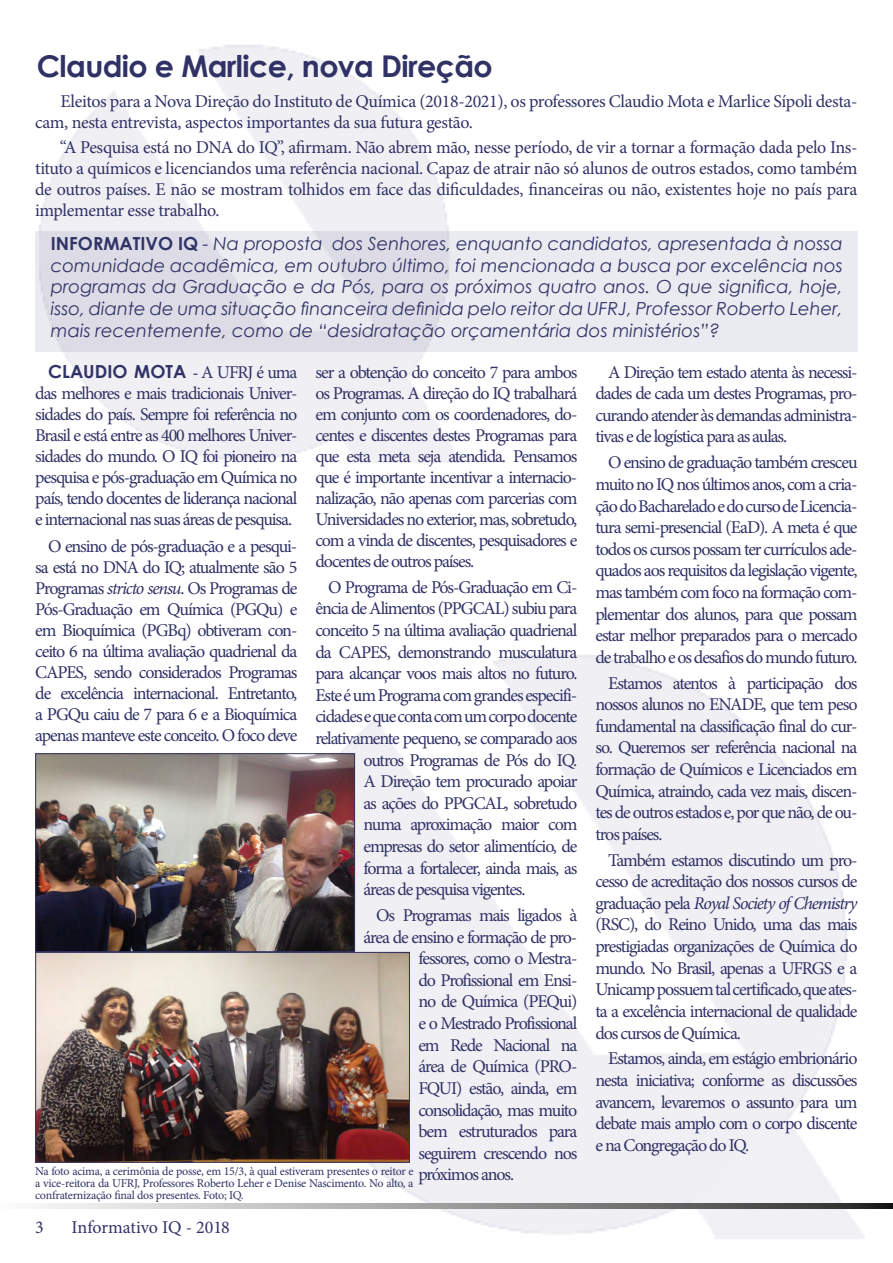
<style>
.page{position:relative;width:893px;height:1263px;background:#fff}
.page>*{position:absolute;margin:0;border:0;box-sizing:border-box;transform-origin:0 0}
.t1{font:700 30px "Century Gothic";letter-spacing:-.02em;color:#303266}
.t2{font:18px/21.6px "Minion Pro";letter-spacing:-.06em;color:#303266;text-align:justify}
.t3{font:italic 18px/21.6px "Century Gothic";color:#303366;text-align:justify}
.t4{font:18px/21px "Minion Pro";letter-spacing:-.02em;color:#303266}
.t5{font:700 18px "Century Gothic";color:#303266}
.t6{font:18px "Minion Pro";letter-spacing:-.005em;color:#303265}
.t7{font:12px/12px "Minion Pro";letter-spacing:-.02em;color:#303266;text-align:justify}
.s1{font-weight:700;font-style:normal}
.s2{font-family:"Minion Pro";font-size:16.5px}
.s3{font-family:"Minion Pro";font-weight:400}
.s4{font-style:italic}
.s5{color:#303266}
</style>
<div class="page">
<svg style="left:5px;top:1203px;width:888px;height:6px;background:#989797"></svg>
<div style="left:35px;top:231px;width:822px;height:121px;background:linear-gradient(to right,#dddce6,#edeef2)"></div>
<img style="left:37px;top:954px;width:371px;height:207px">
<div style="left:35px;top:952px;width:375px;height:211px;border:1px solid #303266"></div>
<img style="left:37px;top:755px;width:316px;height:195px">
<div style="left:35px;top:753px;width:320px;height:199px;border:1px solid #303266"></div>
<h1 class="t1" style="left:37px;top:43px;width:457px">Claudio e Marlice, nova Direção</h1>
<p class="t4" style="left:35px;top:91px;width:824px;text-indent:26px">Eleitos para a Nova Direção do Instituto de Química (2018-2021), os professores Claudio Mota e Marlice Sípoli desta&shy;cam, nesta entrevista, aspectos importantes da sua futura gestão.</p>
<p class="t2" style="left:35px;top:137px;width:824px;line-height:21px;text-indent:25px">“A Pesquisa está no DNA do IQ”, afirmam. Não abrem mão, nesse período, de vir a tornar a formação dada pelo Ins&shy;tituto a químicos e licenciandos uma referência nacional. Capaz de atrair não só alunos de outros estados, como também de outros países. E não se mostram tolhidos em face das dificuldades, financeiras ou não, existentes hoje no país para implementar esse trabalho.</p>
<p class="t3" style="left:51px;top:233px;width:793px"><span class="s1">INFORMATIVO IQ</span> - Na proposta dos Senhores, enquanto candidatos, apresentada à nossa comunidade acadêmica, em outubro último, foi mencionada a busca por excelência nos programas da Graduação e da Pós, para os próximos quatro anos. O que significa, hoje, isso, diante de uma situação financeira definida pelo reitor da UFRJ, Professor Roberto Leher, mais recentemente, como de “desidratação orçamentária dos ministérios”?</p>
<p class="t5" style="left:48px;top:358px;width:251px">CLAUDIO MOTA <span class="s2">-</span> <span class="s3">A UFRJ é uma</span></p>
<p class="t2" style="left:35px;top:383px;width:264px;line-height:21px">das melhores e mais tradicionais Univer&shy;sidades do país. Sempre foi referência no Brasil e está entre as 400 melhores Univer&shy;sidades do mundo. O IQ foi pioneiro na pesquisa e pós-graduação em Química no país, tendo docentes de liderança nacional e internacional nas suas áreas de pesquisa.</p>
<p class="t2" style="left:35px;top:536px;width:264px;line-height:21px;text-indent:13px">O ensino de pós-graduação e a pesqui&shy;sa está no DNA do IQ; atualmente são 5<br>Programas <span class="s4">stricto sensu</span>. Os Programas de Pós-Graduação em Química (PGQu) e em Bioquímica (PGBq) obtiveram con&shy;ceito 6 na última avaliação quadrienal da CAPES, sendo considerados Programas de excelência internacional. Entretanto, a PGQu caiu de 7 para 6 e a Bioquímica apenas manteve este conceito. O foco deve</p>
<p class="t2" style="left:315px;top:361px;width:264px;line-height:21px">ser a obtenção do conceito 7 para ambos os Programas. A direção do IQ trabalhará em conjunto com os coordenadores, do&shy;centes e discentes destes Programas para que esta meta seja atendida. Pensamos que é importante incentivar a internacio&shy;nalização, não apenas com parcerias com Universidades no exterior, mas, sobretudo, com a vinda de discentes, pesquisadores e docentes de outros países.</p>
<p class="t2" style="left:328px;top:576px;width:251px">O Programa de Pós-Graduação em Ci-</p>
<p class="t2" style="left:315px;top:598px;width:264px">ência de Alimentos (PPGCAL) subiu para</p>
<p class="t2" style="left:315px;top:619px;width:263px">conceito 5 na última avaliação quadrienal</p>
<p class="t2" style="left:315px;top:641px;width:263px">da CAPES, demonstrando musculatura</p>
<p class="t2" style="left:315px;top:663px;width:263px">para alcançar voos mais altos no futuro.</p>
<p class="t2" style="left:315px;top:684px;width:263px">Este é um Programa com grandes especifi-</p>
<p class="t2" style="left:315px;top:706px;width:264px">cidades e que conta com um corpo docente</p>
<p class="t2" style="left:315px;top:727px;width:263px">relativamente pequeno, se comparado aos</p>
<p class="t2" style="left:363px;top:749px;width:215px">outros Programas de Pós do IQ.</p>
<p class="t2" style="left:363px;top:771px;width:215px">A Direção tem procurado apoiar</p>
<p class="t2" style="left:363px;top:792px;width:215px">as ações do PPGCAL, sobretudo</p>
<p class="t2" style="left:363px;top:814px;width:215px">numa aproximação maior com</p>
<p class="t2" style="left:363px;top:835px;width:215px">empresas do setor alimentício, de</p>
<p class="t2" style="left:363px;top:857px;width:215px">forma a fortalecer, ainda mais, as</p>
<p class="t2" style="left:363px;top:879px;width:164px">áreas de pesquisa vigentes.</p>
<p class="t2" style="left:376px;top:904px;width:203px">Os Programas mais ligados à</p>
<p class="t2" style="left:363px;top:926px;width:215px">área de ensino e formação de pro-</p>
<p class="t2" style="left:418px;top:948px;width:161px">fessores, como o Mestra-</p>
<p class="t2" style="left:418px;top:969px;width:161px">do Profissional em Ensi-</p>
<p class="t2" style="left:418px;top:991px;width:161px">no de Química (PEQui)</p>
<p class="t2" style="left:418px;top:1012px;width:161px">e o Mestrado Profissional</p>
<p class="t2" style="left:418px;top:1034px;width:161px">em Rede Nacional na</p>
<p class="t2" style="left:418px;top:1056px;width:161px">área de Química (PRO-</p>
<p class="t2" style="left:418px;top:1077px;width:161px">FQUI) estão, ainda, em</p>
<p class="t2" style="left:418px;top:1099px;width:161px">consolidação, mas muito</p>
<p class="t2" style="left:418px;top:1120px;width:161px">bem estruturados para</p>
<p class="t2" style="left:418px;top:1142px;width:161px">seguirem crescendo nos</p>
<p class="t2" style="left:418px;top:1164px;width:97px">próximos anos.</p>
<p class="t2" style="left:595px;top:361px;width:264px;text-indent:13px">A Direção tem estado atenta às necessi&shy;dades de cada um destes Programas, pro&shy;curando atender às demandas administra&shy;tivas e de logística para as aulas.</p>
<p class="t2" style="left:595px;top:452px;width:264px;text-indent:13px">O ensino de graduação também cresceu muito no IQ nos últimos anos, com a cria&shy;ção do Bacharelado e do curso de Licencia&shy;tura semi-presencial (EaD). A meta é que todos os cursos possam ter currículos ade&shy;quados aos requisitos da legislação vigente, mas também com foco na formação com&shy;plementar dos alunos, para que possam estar melhor preparados para o mercado de trabalho e os desafios do mundo futuro.</p>
<p class="t2" style="left:595px;top:672px;width:264px;text-indent:13px">Estamos atentos à participação dos nossos alunos no ENADE, que tem peso fundamental na classificação final do cur&shy;so. Queremos ser referência nacional na formação de Químicos e Licenciados em Química, atraindo, cada vez mais, discen&shy;tes de outros estados e, por que não, de ou&shy;tros países.</p>
<p class="t2" style="left:595px;top:849px;width:264px;text-indent:13px">Também estamos discutindo um pro&shy;cesso de acreditação dos nossos cursos de graduação pela <span class="s4">Royal Society of Chemistry </span>(RSC), do Reino Unido, uma das mais prestigiadas organizações de Química do mundo. No Brasil, apenas a UFRGS e a Unicamp possuem tal certificado, que ates&shy;ta a excelência internacional de qualidade dos cursos de Química.</p>
<p class="t2" style="left:595px;top:1048px;width:264px;text-indent:13px">Estamos, ainda, em estágio embrionário nesta iniciativa; conforme as discussões avancem, levaremos o assunto para um debate mais amplo com o corpo discente e na Congregação do IQ.</p>
<p class="t7" style="left:35px;top:1165px;width:380px">Na foto acima, a cerimônia de posse, em 15/3, à qual estiveram presentes o reitor e a vice-reitora da UFRJ, Professores Roberto Leher e Denise Nascimento. No alto, a confraternização final dos presentes. Foto; IQ.</p>
<p class="t6" style="left:35px;top:1215px;width:10px">3</p>
<p class="t6" style="left:72px;top:1215px;width:161px">Informativo IQ - 2017<span class="s5">8</span></p>
</div>
